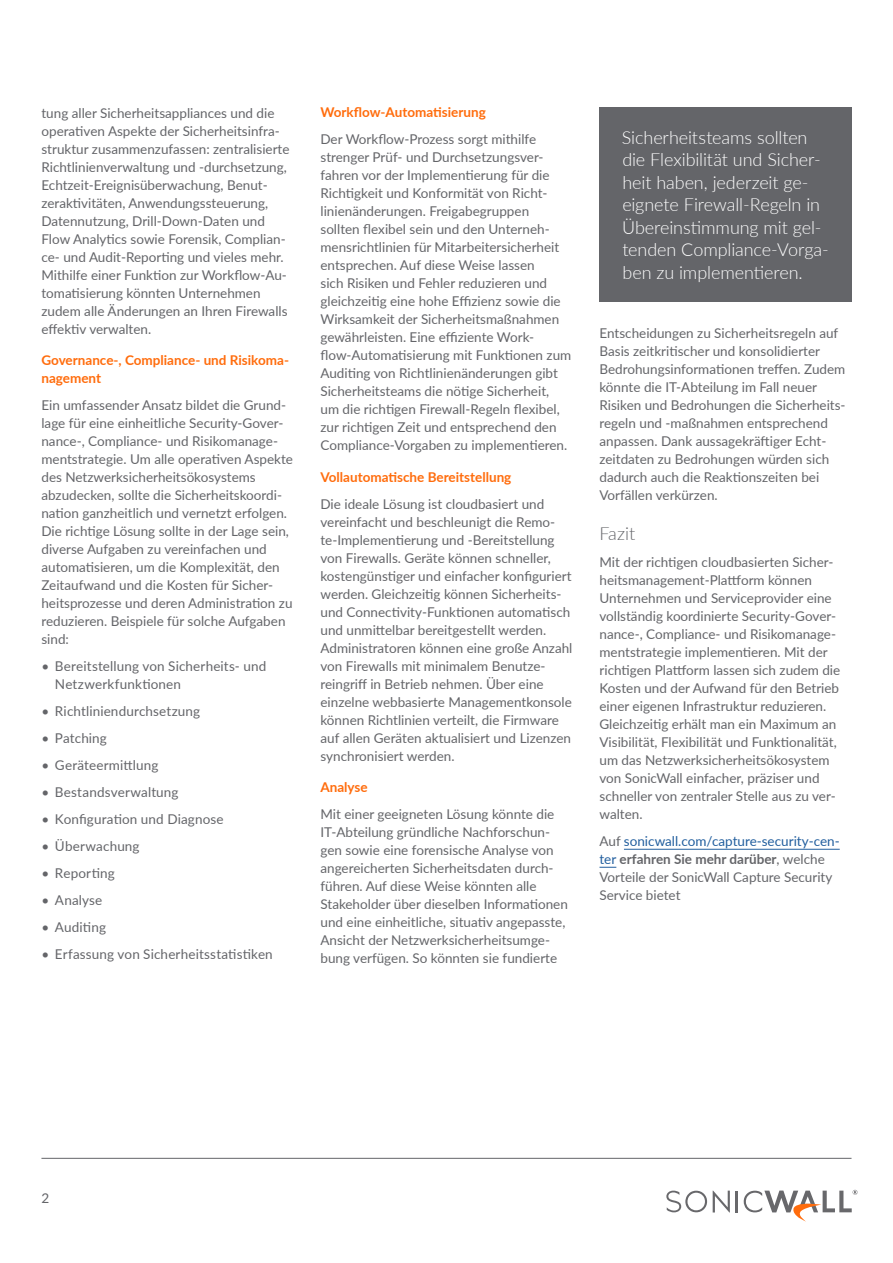
<style>
.page{position:relative;width:893px;height:1263px;background:#fff}
.page>*{position:absolute;margin:0;border:0;box-sizing:border-box;transform-origin:0 0}
.t1{font:300 18px/22.5px "Lato";letter-spacing:-.005em;color:#fff}
.t2{font:300 18px "Lato";color:#646569}
.t3{font:13.5px/18px "Lato";color:#646569}
.t4{font:700 13.5px/18px "Lato";color:#ff6c0c}
.s1{color:#215e9e}
.s2{font-weight:700}
</style>
<div class="page">
<svg style="left:713px;top:1190px;width:17px;height:22px"></svg>
<hr style="left:736px;top:1190px;width:2px;height:22px;background:#68686b">
<svg style="left:666px;top:1190px;width:41px;height:22px"></svg>
<svg style="left:744px;top:1190px;width:113px;height:31px"></svg>
<hr style="left:41px;top:1158px;width:810px;height:1px;background:#646569">
<hr style="left:624px;top:849px;width:216px;height:1px;background:#215e9e">
<svg style="left:599px;top:867px;width:17px;height:1px"></svg>
<div style="left:599px;top:107px;width:252px;height:195px;background:#646569"></div>
<p class="t3" style="left:41px;top:103px;width:250px">tung aller Sicherheitsappliances und die operativen Aspekte der Sicherheitsinfra&shy;struktur zusammenzufassen: zentralisierte Richtlinienverwaltung und -durchsetzung, Echtzeit-Ereignisüberwachung, Benut&shy;zeraktivitäten, Anwendungssteuerung, Datennutzung, Drill-Down-Daten und Flow Analytics sowie Forensik, Complian&shy;ce- und Audit-Reporting und vieles mehr.<br>Mithilfe einer Funktion zur Workflow-Au&shy;tomatisierung könnten Unternehmen zudem alle Änderungen an Ihren Firewalls effektiv verwalten.</p>
<p class="t4" style="left:41px;top:351px;width:249px">Governance-, Compliance- und Risikoma&shy;nagement</p>
<p class="t3" style="left:41px;top:396px;width:253px">Ein umfassender Ansatz bildet die Grund&shy;lage für eine einheitliche Security-Gover&shy;nance-, Compliance- und Risikomanage&shy;mentstrategie. Um alle operativen Aspekte des Netzwerksicherheitsökosystems abzudecken, sollte die Sicherheitskoordi&shy;nation ganzheitlich und vernetzt erfolgen.<br>Die richtige Lösung sollte in der Lage sein, diverse Aufgaben zu vereinfachen und automatisieren, um die Komplexität, den Zeitaufwand und die Kosten für Sicher&shy;heitsprozesse und deren Administration zu reduzieren. Beispiele für solche Aufgaben sind:</p>
<p class="t3" style="left:55px;top:656px;width:213px;text-indent:-14px">• Bereitstellung von Sicherheits- und<br>Netzwerkfunktionen</p>
<p class="t3" style="left:41px;top:701px;width:160px">• Richtliniendurchsetzung</p>
<p class="t3" style="left:41px;top:728px;width:67px">• Patching</p>
<p class="t3" style="left:41px;top:755px;width:119px">• Geräteermittlung</p>
<p class="t3" style="left:41px;top:782px;width:139px">• Bestandsverwaltung</p>
<p class="t3" style="left:41px;top:809px;width:184px">• Konfiguration und Diagnose</p>
<p class="t3" style="left:41px;top:836px;width:100px">• Überwachung</p>
<p class="t3" style="left:41px;top:863px;width:75px">• Reporting</p>
<p class="t3" style="left:41px;top:890px;width:62px">• Analyse</p>
<p class="t3" style="left:41px;top:917px;width:66px">• Auditing</p>
<p class="t3" style="left:41px;top:944px;width:233px">• Erfassung von Sicherheitsstatistiken</p>
<p class="t4" style="left:320px;top:103px;width:167px">Workflow-Automatisierung</p>
<p class="t3" style="left:320px;top:130px;width:252px">Der Workflow-Prozess sorgt mithilfe strenger Prüf- und Durchsetzungsver&shy;fahren vor der Implementierung für die Richtigkeit und Konformität von Richt&shy;linienänderungen. Freigabegruppen sollten flexibel sein und den Unterneh&shy;mensrichtlinien für Mitarbeitersicherheit entsprechen. Auf diese Weise lassen<br>sich Risiken und Fehler reduzieren und gleichzeitig eine hohe Effizienz sowie die Wirksamkeit der Sicherheitsmaßnahmen gewährleisten. Eine effiziente Work&shy;flow-Automatisierung mit Funktionen zum Auditing von Richtlinienänderungen gibt Sicherheitsteams die nötige Sicherheit,<br>um die richtigen Firewall-Regeln flexibel, zur richtigen Zeit und entsprechend den Compliance-Vorgaben zu implementieren.</p>
<p class="t4" style="left:320px;top:467px;width:192px">Vollautomatische Bereitstellung</p>
<p class="t3" style="left:320px;top:494px;width:254px">Die ideale Lösung ist cloudbasiert und vereinfacht und beschleunigt die Remo&shy;te-Implementierung und -Bereitstellung von Firewalls. Geräte können schneller, kostengünstiger und einfacher konfiguriert werden. Gleichzeitig können Sicherheits&shy;und Connectivity-Funktionen automatisch und unmittelbar bereitgestellt werden.<br>Administratoren können eine große Anzahl von Firewalls mit minimalem Benutze&shy;reingriff in Betrieb nehmen. Über eine einzelne webbasierte Managementkonsole können Richtlinien verteilt, die Firmware auf allen Geräten aktualisiert und Lizenzen synchronisiert werden.</p>
<p class="t4" style="left:320px;top:778px;width:49px">Analyse</p>
<p class="t3" style="left:320px;top:805px;width:249px">Mit einer geeigneten Lösung könnte die IT-Abteilung gründliche Nachforschun&shy;gen sowie eine forensische Analyse von angereicherten Sicherheitsdaten durch&shy;führen. Auf diese Weise könnten alle Stakeholder über dieselben Informationen und eine einheitliche, situativ angepasste, Ansicht der Netzwerksicherheitsumge&shy;bung verfügen. So könnten sie fundierte</p>
<h1 class="t1" style="left:622px;top:126px;width:209px">Sicherheitsteams sollten die Flexibilität und Sicher&shy;heit haben, jederzeit ge&shy;eignete Firewall-Regeln in<br>Übereinstimmung mit gel&shy;tenden Compliance-Vorga&shy;ben zu implementieren.</h1>
<p class="t3" style="left:599px;top:324px;width:248px">Entscheidungen zu Sicherheitsregeln auf Basis zeitkritischer und konsolidierter Bedrohungsinformationen treffen. Zudem könnte die IT-Abteilung im Fall neuer Risiken und Bedrohungen die Sicherheits&shy;regeln und -maßnahmen entsprechend anpassen. Dank aussagekräftiger Echt&shy;zeitdaten zu Bedrohungen würden sich dadurch auch die Reaktionszeiten bei Vorfällen verkürzen.</p>
<h1 class="t2" style="left:599px;top:521px;width:37px">Fazit</h1>
<p class="t3" style="left:599px;top:553px;width:242px">Mit der richtigen cloudbasierten Sicher&shy;heitsmanagement-Plattform können Unternehmen und Serviceprovider eine vollständig koordinierte Security-Gover&shy;nance-, Compliance- und Risikomanage&shy;mentstrategie implementieren. Mit der richtigen Plattform lassen sich zudem die Kosten und der Aufwand für den Betrieb einer eigenen Infrastruktur reduzieren.<br>Gleichzeitig erhält man ein Maximum an Visibilität, Flexibilität und Funktionalität, um das Netzwerksicherheitsökosystem von SonicWall einfacher, präziser und schneller von zentraler Stelle aus zu ver&shy;walten.</p>
<p class="t3" style="left:599px;top:831px;width:242px">Auf <span class="s1">sonicwall.com/capture-security-cen&shy;ter</span> <span class="s2">erfahren Sie mehr darüber</span>, welche Vorteile der SonicWall Capture Security Service bietet</p>
<p class="t3" style="left:41px;top:1188px;width:9px">2</p>
</div>
